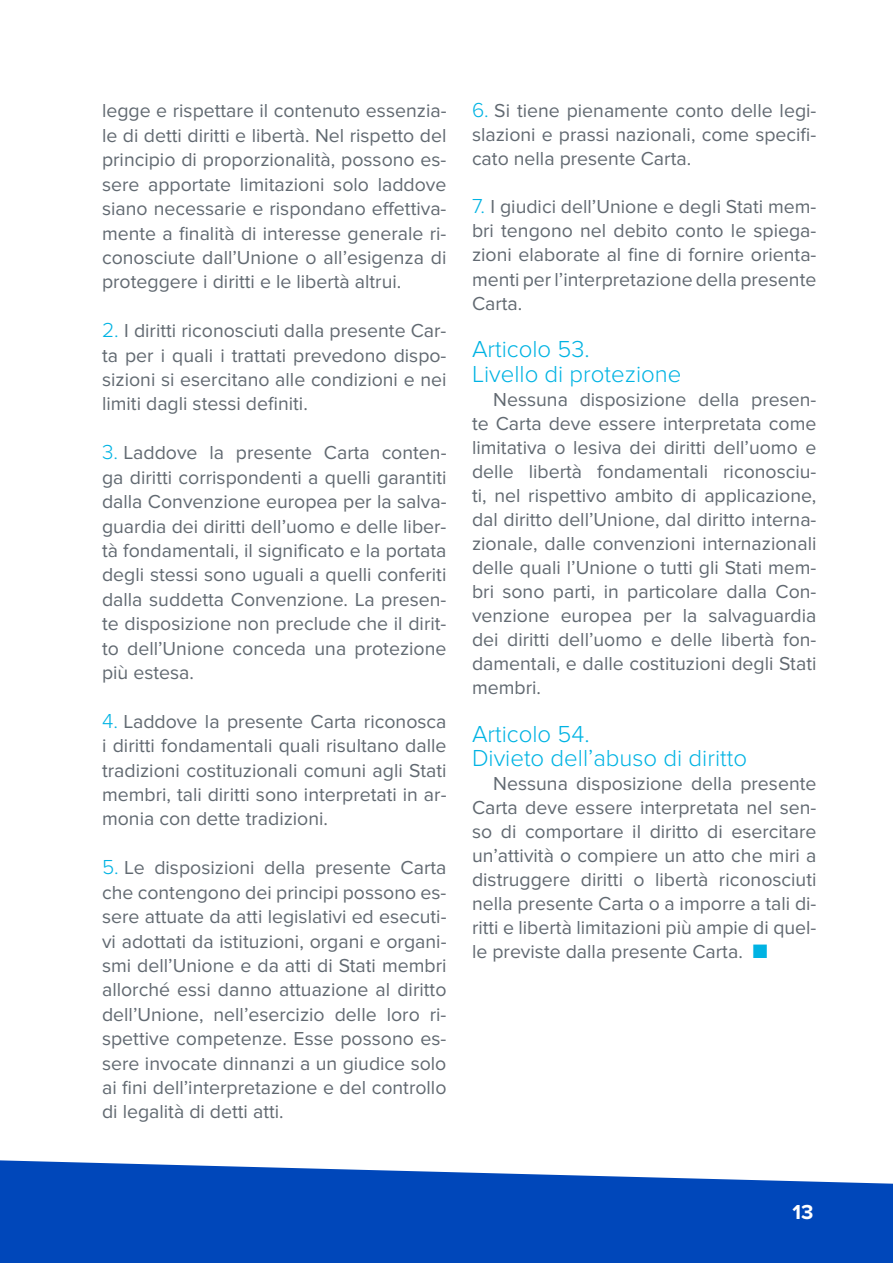
<style>
.page{position:relative;width:893px;height:1263px;background:#fff}
.page>*{position:absolute;margin:0;border:0;box-sizing:border-box;transform-origin:0 0}
.t1{font:300 24px/24px "Proxima Nova";color:#00b3e3}
.t2{font:700 21px "Proxima Nova";color:#fff}
.t3{font:19.5px/24.5px "Proxima Nova";color:#616971;text-align:justify}
.s1{font-weight:300;font-size:21px;color:#00b3e3}
.s2{color:#00b3e3}
</style>
<div class="page">
<svg style="left:0;top:1160px;width:893px;height:103px;background:#1d5cc2"></svg>
<p class="t3" style="left:102px;top:99px;width:346px">legge e rispettare il contenuto essenzia&shy;le di detti diritti e libertà. Nel rispetto del principio di proporzionalità, possono es&shy;sere apportate limitazioni solo laddove siano necessarie e rispondano effettiva&shy;mente a finalità di interesse generale ri&shy;conosciute dall’Unione o all’esigenza di proteggere i diritti e le libertà altrui.</p>
<p class="t3" style="left:102px;top:319px;width:346px"><span class="s1">2.</span> I diritti riconosciuti dalla presente Car&shy;ta per i quali i trattati prevedono dispo&shy;sizioni si esercitano alle condizioni e nei limiti dagli stessi definiti.</p>
<p class="t3" style="left:102px;top:441px;width:346px"><span class="s1">3.</span> Laddove la presente Carta conten&shy;ga diritti corrispondenti a quelli garantiti dalla Convenzione europea per la salva&shy;guardia dei diritti dell’uomo e delle liber&shy;tà fondamentali, il significato e la portata degli stessi sono uguali a quelli conferiti dalla suddetta Convenzione. La presen&shy;te disposizione non preclude che il dirit&shy;to dell’Unione conceda una protezione più estesa.</p>
<p class="t3" style="left:102px;top:709px;width:346px"><span class="s1">4.</span> Laddove la presente Carta riconosca i diritti fondamentali quali risultano dalle tradizioni costituzionali comuni agli Stati membri, tali diritti sono interpretati in ar&shy;monia con dette tradizioni.</p>
<p class="t3" style="left:102px;top:856px;width:346px"><span class="s1">5.</span> Le disposizioni della presente Carta che contengono dei principi possono es&shy;sere attuate da atti legislativi ed esecuti&shy;vi adottati da istituzioni, organi e organi&shy;smi dell’Unione e da atti di Stati membri allorché essi danno attuazione al diritto dell’Unione, nell’esercizio delle loro ri&shy;spettive competenze. Esse possono es&shy;sere invocate dinnanzi a un giudice solo ai fini dell’interpretazione e del controllo di legalità di detti atti.</p>
<p class="t3" style="left:472px;top:99px;width:346px;line-height:24px"><span class="s1">6.</span> Si tiene pienamente conto delle legi&shy;slazioni e prassi nazionali, come specifi&shy;cato nella presente Carta.</p>
<p class="t3" style="left:472px;top:195px;width:346px;line-height:24px"><span class="s1">7.</span> I giudici dell’Unione e degli Stati mem&shy;bri tengono nel debito conto le spiega&shy;zioni elaborate al fine di fornire orienta&shy;menti per l’interpretazione della presente Carta.</p>
<p class="t1" style="left:472px;top:338px;width:211px">Articolo 53.<br>Livello di protezione</p>
<p class="t3" style="left:472px;top:387px;width:346px;line-height:24px;text-indent:21px">Nessuna disposizione della presen&shy;te Carta deve essere interpretata come limitativa o lesiva dei diritti dell’uomo e delle libertà fondamentali riconosciu&shy;ti, nel rispettivo ambito di applicazione, dal diritto dell’Unione, dal diritto interna&shy;zionale, dalle convenzioni internazionali delle quali l’Unione o tutti gli Stati mem&shy;bri sono parti, in particolare dalla Con&shy;venzione europea per la salvaguardia dei diritti dell’uomo e delle libertà fon&shy;damentali, e dalle costituzioni degli Stati membri.</p>
<p class="t1" style="left:472px;top:722px;width:277px">Articolo 54.<br>Divieto dell’abuso di diritto</p>
<p class="t3" style="left:472px;top:771px;width:346px;line-height:24px;text-indent:21px">Nessuna disposizione della presente Carta deve essere interpretata nel sen&shy;so di comportare il diritto di esercitare un’attività o compiere un atto che miri a distruggere diritti o libertà riconosciuti nella presente Carta o a imporre a tali di&shy;ritti e libertà limitazioni più ampie di quel&shy;le previste dalla presente Carta. <span class="s2">■</span></p>
<p class="t2" style="left:792px;top:1199px;width:22px">13</p>
</div>
